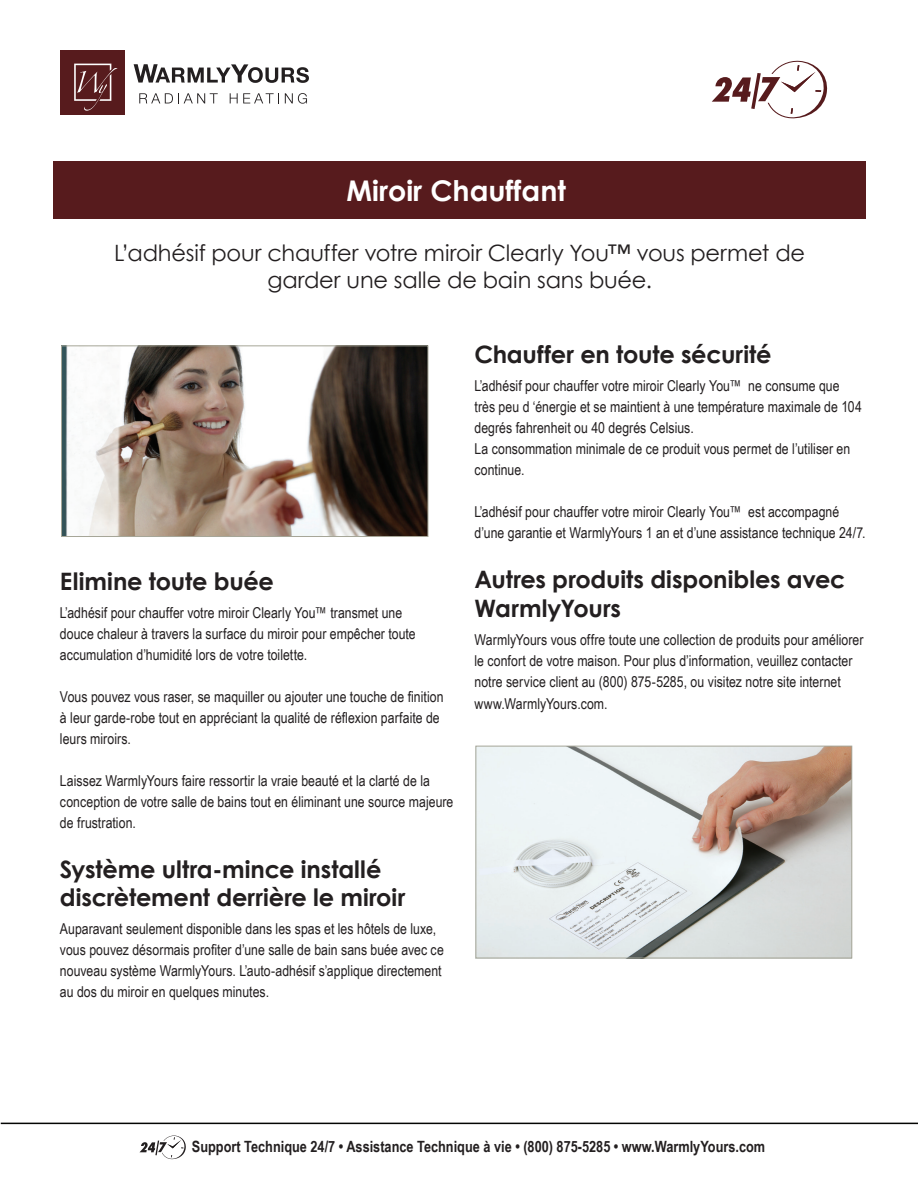
<style>
.page{position:relative;width:918px;height:1188px;background:#fff}
.page>*{position:absolute;margin:0;border:0;box-sizing:border-box;transform-origin:0 0}
.t1{font:700 28.5px "Century Gothic";color:#fff}
.t2{font:700 24px/28.8px "Century Gothic";letter-spacing:-.005em;color:#231f20}
.t3{font:22.5px/27px "Century Gothic";letter-spacing:-.01em;color:#231f20;text-align:center}
.t4{font:700 15.6px "Arial Narrow";color:#231f20}
.t5{font:15px/21px "Arial Narrow";color:#231f20}
</style>
<div class="page">
<hr style="left:1px;top:1123px;width:917px;height:1px;background:#040503">
<svg style="left:140px;top:1135px;width:46px;height:25px"></svg>
<div style="left:60px;top:50px;width:65px;height:65px;background:#571b1d"></div>
<svg style="left:74px;top:64px;width:43px;height:47px"></svg>
<svg style="left:134px;top:64px;width:175px;height:19px"></svg>
<svg style="left:139px;top:93px;width:79px;height:10px"></svg>
<svg style="left:230px;top:93px;width:49px;height:10px"></svg>
<svg style="left:285px;top:93px;width:22px;height:11px"></svg>
<div style="left:53px;top:161px;width:813px;height:58px;background:#571b1d"></div>
<svg style="left:712px;top:60px;width:116px;height:59px"></svg>
<img style="left:63px;top:347px;width:363px;height:188px">
<div style="left:61px;top:345px;width:367px;height:192px;border:1px solid #a6a698"></div>
<img style="left:477px;top:748px;width:373px;height:209px">
<div style="left:475px;top:746px;width:377px;height:213px;border:1px solid #a6a698"></div>
<h1 class="t1" style="left:347px;top:172px;width:221px">Miroir Chauffant</h1>
<h1 class="t1" style="left:342px;top:172px;width:229px">Mirro Defoggers</h1>
<h3 class="t3" style="left:114px;top:239px;width:693px">L’adhésif pour chauffer votre miroir Clearly You™ vous permet de garder une salle de bain sans buée.</h3>
<h2 class="t2" style="left:60px;top:566px;width:215px">Elimine toute buée</h2>
<p class="t5" style="left:60px;top:601px;width:357px">L’adhésif pour chauffer votre miroir Clearly You™ transmet une douce chaleur à travers la surface du miroir pour empêcher toute accumulation d’humidité lors de votre toilette.</p>
<p class="t5" style="left:60px;top:685px;width:385px">Vous pouvez vous raser, se maquiller ou ajouter une touche de finition à leur garde-robe tout en appréciant la qualité de réflexion parfaite de leurs miroirs.</p>
<p class="t5" style="left:60px;top:769px;width:395px">Laissez WarmlyYours faire ressortir la vraie beauté et la clarté de la conception de votre salle de bains tout en éliminant une source majeure de frustration.</p>
<h2 class="t2" style="left:60px;top:854px;width:347px">Système ultra-mince installé discrètement derrière le miroir</h2>
<p class="t5" style="left:60px;top:918px;width:385px">Auparavant seulement disponible dans les spas et les hôtels de luxe, vous pouvez désormais profiter d’une salle de bain sans buée avec ce nouveau système WarmlyYours. L’auto-adhésif s’applique directement au dos du miroir en quelques minutes.</p>
<h2 class="t2" style="left:475px;top:340px;width:299px">Chauffer en toute sécurité</h2>
<p class="t5" style="left:475px;top:375px;width:389px">L’adhésif pour chauffer votre miroir Clearly You™ ne consume que très peu d ‘énergie et se maintient à une température maximale de 104 degrés fahrenheit ou 40 degrés Celsius.<br>La consommation minimale de ce produit vous permet de l’utiliser en continue.</p>
<p class="t5" style="left:475px;top:501px;width:393px">L’adhésif pour chauffer votre miroir Clearly You™ est accompagné d’une garantie et WarmlyYours 1 an et d’une assistance technique 24/7.</p>
<h2 class="t2" style="left:475px;top:564px;width:373px">Autres produits disponibles avec<br>WarmlyYours</h2>
<p class="t5" style="left:475px;top:628px;width:391px">WarmlyYours vous offre toute une collection de produits pour améliorer le confort de votre maison. Pour plus d’information, veuillez contacter notre service client au (800) 875-5285, ou visitez notre site internet</p>
<p class="t5" style="left:475px;top:693px;width:135px">www.WarmlyYours.com.</p>
<p class="t4" style="left:192px;top:1135px;width:575px">Support Technique 24/7 • Assistance Technique à vie • (800) 875-5285 • www.WarmlyYours.com</p>
</div>
